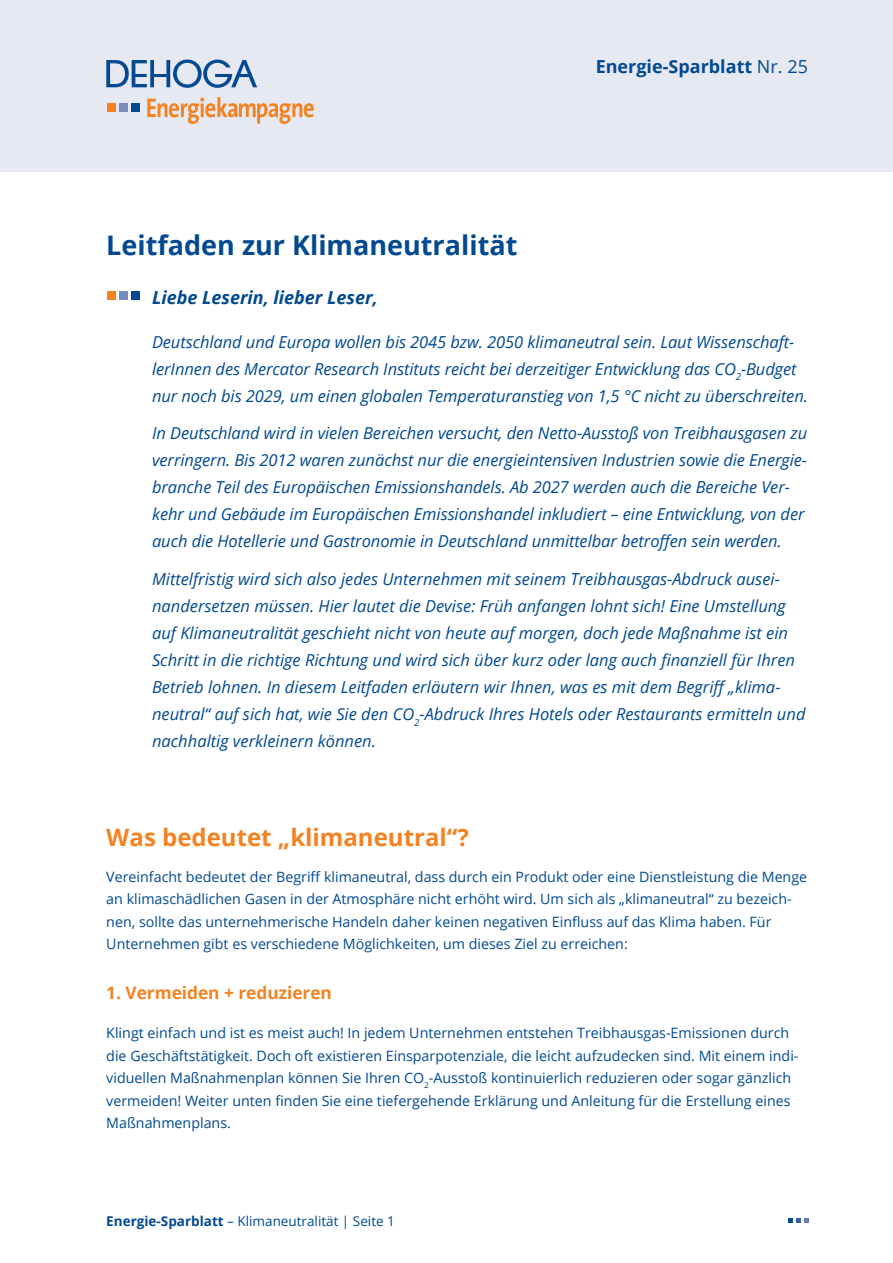
<style>
.page{position:relative;width:893px;height:1263px;background:#fff}
.page>*{position:absolute;margin:0;border:0;box-sizing:border-box;transform-origin:0 0}
.Headline_1{font:700 27px "Open Sans";color:#014990}
.Headline_2{font:700 24px "Open Sans";color:#f58220}
.Headline_Intro{font:italic 700 18px "Open Sans";color:#014990}
.t1{font:700 18px "Open Sans";color:#014990}
.Headline_3{font:700 17.25px "Open Sans";color:#f58220}
.Introtext{font:italic 16.5px/27px "Open Sans";letter-spacing:-.005em;color:#014990}
.Fliesstext{font:14.25px/22.5px "Open Sans";color:#014990}
.t2{font:13.5px "Open Sans";color:#014990}
.s1{font-weight:400}
.s2{font-weight:700}
</style>
<div class="page">
<div style="left:0;top:0;width:893px;height:171px;background:#e6e8f2"></div>
<svg style="left:106px;top:60px;width:151px;height:28px"></svg>
<div style="left:132px;top:103px;width:8px;height:8px;background:#014990"></div>
<div style="left:119px;top:103px;width:8px;height:8px;background:#788bbc"></div>
<div style="left:107px;top:103px;width:8px;height:8px;background:#f58220"></div>
<svg style="left:147px;top:97px;width:167px;height:27px"></svg>
<svg style="left:788px;top:1218px;width:20px;height:4px"></svg>
<div style="left:132px;top:291px;width:8px;height:8px;background:#014990"></div>
<div style="left:119px;top:291px;width:8px;height:8px;background:#788bbc"></div>
<div style="left:107px;top:291px;width:8px;height:8px;background:#f58220"></div>
<p class="Headline_1" style="left:106px;top:226px;width:413px">Leitfaden zur Klimaneutralität</p>
<p class="t1" style="left:596px;top:54px;width:214px">Energie-Sparblatt <span class="s1">Nr. 25</span></p>
<p class="Headline_Intro" style="left:152px;top:285px;width:227px">Liebe Leserin, lieber Leser,</p>
<p class="Introtext" style="left:152px;top:328px;width:657px">Deutschland und Europa wollen bis 2045 bzw. 2050 klimaneutral sein. Laut Wissenschaft&shy;lerInnen des Mercator Research Instituts reicht bei derzeitiger Entwicklung das CO<sub>2</sub>-Budget nur noch bis 2029, um einen globalen Temperaturanstieg von 1,5 °C nicht zu überschreiten.</p>
<p class="Introtext" style="left:152px;top:419px;width:657px">In Deutschland wird in vielen Bereichen versucht, den Netto-Ausstoß von Treibhausgasen zu verringern. Bis 2012 waren zunächst nur die energieintensiven Industrien sowie die Energie&shy;branche Teil des Europäischen Emissionshandels. Ab 2027 werden auch die Bereiche Ver&shy;kehr und Gebäude im Europäischen Emissionshandel inkludiert – eine Entwicklung, von der auch die Hotellerie und Gastronomie in Deutschland unmittelbar betroffen sein werden.</p>
<p class="Introtext" style="left:152px;top:565px;width:655px">Mittelfristig wird sich also jedes Unternehmen mit seinem Treibhausgas-Abdruck ausei&shy;nandersetzen müssen. Hier lautet die Devise: Früh anfangen lohnt sich! Eine Umstellung auf Klimaneutralität geschieht nicht von heute auf morgen, doch jede Maßnahme ist ein Schritt in die richtige Richtung und wird sich über kurz oder lang auch finanziell für Ihren Betrieb lohnen. In diesem Leitfaden erläutern wir Ihnen, was es mit dem Begriff „klima&shy;neutral“ auf sich hat, wie Sie den CO<sub>2</sub>-Abdruck Ihres Hotels oder Restaurants ermitteln und nachhaltig verkleinern können.</p>
<p class="Headline_2" style="left:106px;top:821px;width:364px">Was bedeutet „klimaneutral“?</p>
<p class="Fliesstext" style="left:106px;top:865px;width:702px">Vereinfacht bedeutet der Begriff klimaneutral, dass durch ein Produkt oder eine Dienstleistung die Menge an klimaschädlichen Gasen in der Atmosphäre nicht erhöht wird. Um sich als „klimaneutral“ zu bezeich&shy;nen, sollte das unternehmerische Handeln daher keinen negativen Einfluss auf das Klima haben. Für Unternehmen gibt es verschiedene Möglichkeiten, um dieses Ziel zu erreichen:</p>
<p class="Headline_3" style="left:106px;top:980px;width:227px">1. Vermeiden + reduzieren</p>
<p class="Fliesstext" style="left:106px;top:1021px;width:694px">Klingt einfach und ist es meist auch! In jedem Unternehmen entstehen Treibhausgas-Emissionen durch die Geschäftstätigkeit. Doch oft existieren Einsparpotenziale, die leicht aufzudecken sind. Mit einem indi&shy;viduellen Maßnahmenplan können Sie Ihren CO<sub>2</sub>-Ausstoß kontinuierlich reduzieren oder sogar gänzlich vermeiden! Weiter unten finden Sie eine tiefergehende Erklärung und Anleitung für die Erstellung eines Maßnahmenplans.</p>
<p class="t2" style="left:106px;top:1211px;width:290px"><span class="s2">Energie-Sparblatt</span> – Klimaneutralität | Seite 1</p>
</div>
